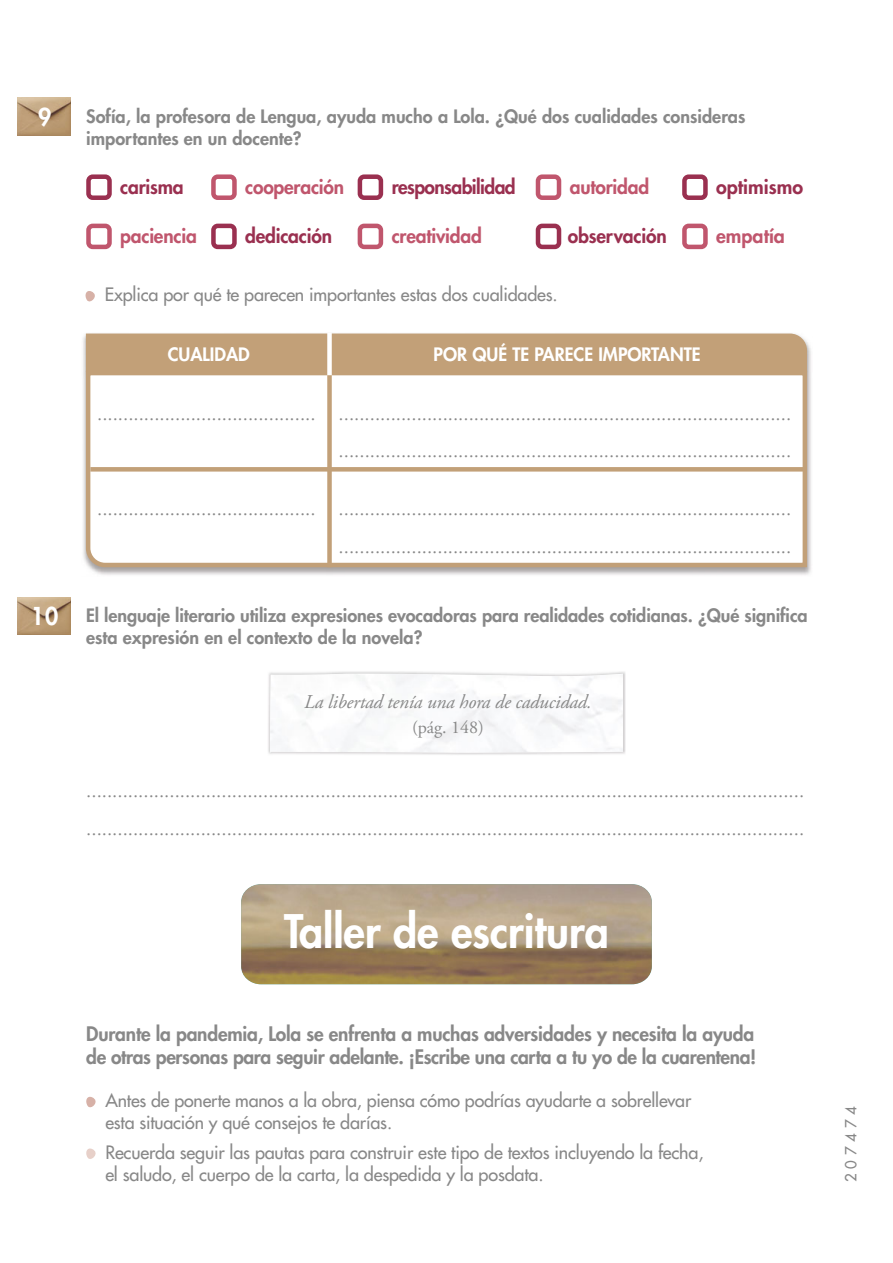
<style>
.page{position:relative;width:893px;height:1263px;background:#fff}
.page>*{position:absolute;margin:0;border:0;box-sizing:border-box;transform-origin:0 0}
.t1{font:800 45px "Futura Std";color:#fff;scale:.95 1}
.t2{font:800 24px "Futura Std";color:#fff;scale:.95 1}
.t3{font:800 19.5px/23.4px "Futura Std";letter-spacing:-.01em;color:#888}
.t4{font:800 19.5px "Futura Std";letter-spacing:-.01em;color:#c0566d}
.t5{font:800 19.5px "Futura Std";letter-spacing:-.01em;color:#9a3050}
.t6{font:italic 19.5px "Adobe Garamond Pro";letter-spacing:-.01em;color:#888}
.t7{font:800 19.5px "Futura Std";letter-spacing:-.03em;color:#9a3050}
.t8{font:500 18px/37.5px "Futura Std";letter-spacing:-.01em;color:#888}
.t9{font:800 18px/21.6px "Futura Std";color:#888}
.t10{font:800 18px "Futura Std";color:#fff}
.t11{font:18px "Adobe Garamond Pro";color:#888}
.t12{font:500 15px "Futura Std";letter-spacing:.315em;color:#888}
</style>
<div class="page">
<img style="left:241px;top:884px;width:411px;height:100px">
<svg style="left:86px;top:1096px;width:10px;height:12px"></svg>
<svg style="left:86px;top:1148px;width:10px;height:11px"></svg>
<img style="left:17px;top:98px;width:54px;height:38px">
<img style="left:17px;top:597px;width:54px;height:38px">
<div style="left:86px;top:174px;width:26px;height:26px;border:4px solid #9a3050;border-radius:4px"></div>
<div style="left:86px;top:224px;width:26px;height:25px;border:4px solid #c0566d;border-radius:4px"></div>
<div style="left:358px;top:174px;width:25px;height:26px;border:4px solid #9a3050;border-radius:4px"></div>
<div style="left:358px;top:224px;width:25px;height:25px;border:4px solid #c0566d;border-radius:4px"></div>
<div style="left:682px;top:174px;width:26px;height:26px;border:4px solid #9a3050;border-radius:4px"></div>
<div style="left:682px;top:224px;width:26px;height:25px;border:4px solid #c0566d;border-radius:4px"></div>
<div style="left:211px;top:174px;width:26px;height:26px;border:4px solid #c0566d;border-radius:4px"></div>
<div style="left:211px;top:224px;width:26px;height:25px;border:4px solid #9a3050;border-radius:4px"></div>
<div style="left:536px;top:174px;width:25px;height:26px;border:4px solid #c0566d;border-radius:4px"></div>
<div style="left:536px;top:224px;width:25px;height:25px;border:4px solid #9a3050;border-radius:4px"></div>
<svg style="left:85px;top:291px;width:10px;height:11px"></svg>
<img style="left:83px;top:333px;width:728px;height:242px">
<div style="left:86px;top:333px;width:721px;height:36px;background:#c2a078"></div>
<svg style="left:84px;top:369px;width:725px;height:200px"></svg>
<div style="left:327px;top:333px;width:5px;height:42px;background:#fff"></div>
<div style="left:327px;top:375px;width:5px;height:192px;background:#c2a078"></div>
<div style="left:90px;top:467px;width:717px;height:5px;background:#c2a078"></div>
<img style="left:268px;top:671px;width:358px;height:84px">
<img style="left:270px;top:674px;width:353px;height:79px">
<h2 class="t2" style="left:38px;top:105px;width:15px">9</h2>
<h2 class="t2" style="left:31px;top:605px;width:30px">10</h2>
<p class="t9" style="left:86px;top:107px;width:661px">Sofía, la profesora de Lengua, ayuda mucho a Lola. ¿Qué dos cualidades consideras importantes en un docente?</p>
<p class="t5" style="left:120px;top:177px;width:65px">carisma</p>
<p class="t4" style="left:120px;top:226px;width:78px">paciencia</p>
<p class="t4" style="left:245px;top:177px;width:100px">cooperación</p>
<p class="t5" style="left:245px;top:226px;width:88px">dedicación</p>
<p class="t7" style="left:392px;top:177px;width:126px">responsabilidad</p>
<p class="t4" style="left:392px;top:226px;width:92px">creatividad</p>
<p class="t4" style="left:570px;top:177px;width:81px">autoridad</p>
<p class="t5" style="left:568px;top:226px;width:100px">observación</p>
<p class="t8" style="left:105px;top:277px;width:454px">Explica por qué te parecen importantes estas dos cualidades.</p>
<p class="t10" style="left:168px;top:346px;width:84px">CUALIDAD</p>
<p class="t10" style="left:434px;top:346px;width:269px">POR QUÉ TE PARECE IMPORTANTE</p>
<p class="t5" style="left:716px;top:177px;width:88px">optimismo</p>
<p class="t4" style="left:716px;top:226px;width:70px">empatía</p>
<p class="t8" style="left:97px;top:395px;width:220px">..........................................</p>
<p class="t8" style="left:339px;top:395px;width:454px">....................................................................................... .......................................................................................</p>
<p class="t8" style="left:97px;top:491px;width:220px">..........................................</p>
<p class="t8" style="left:339px;top:491px;width:454px">....................................................................................... .......................................................................................</p>
<p class="t9" style="left:86px;top:606px;width:723px">El lenguaje literario utiliza expresiones evocadoras para realidades cotidianas. ¿Qué significa esta expresión en el contexto de la novela?</p>
<p class="t6" style="left:304px;top:694px;width:289px">La libertad tenía una hora de caducidad.</p>
<p class="t11" style="left:412px;top:716px;width:73px">(pág. 148)</p>
<p class="t8" style="left:86px;top:773px;width:719px">.......................................................................................................................................... ..........................................................................................................................................</p>
<h1 class="t1" style="left:284px;top:910px;width:343px">Taller de escritura</h1>
<p class="t3" style="left:86px;top:1023px;width:672px">Durante la pandemia, Lola se enfrenta a muchas adversidades y necesita la ayuda de otras personas para seguir adelante. ¡Escribe una carta a tu yo de la cuarentena!</p>
<p class="t8" style="left:105px;top:1091px;width:587px;line-height:21.6px">Antes de ponerte manos a la obra, piensa cómo podrías ayudarte a sobrellevar esta situación y qué consejos te darías.</p>
<p class="t8" style="left:105px;top:1143px;width:600px;line-height:21.6px">Recuerda seguir las pautas para construir este tipo de textos incluyendo la fecha, el saludo, el cuerpo de la carta, la despedida y la posdata.</p>
<p class="t12" style="left:843px;top:1182px;width:77px;rotate:-90deg">207474</p>
</div>
